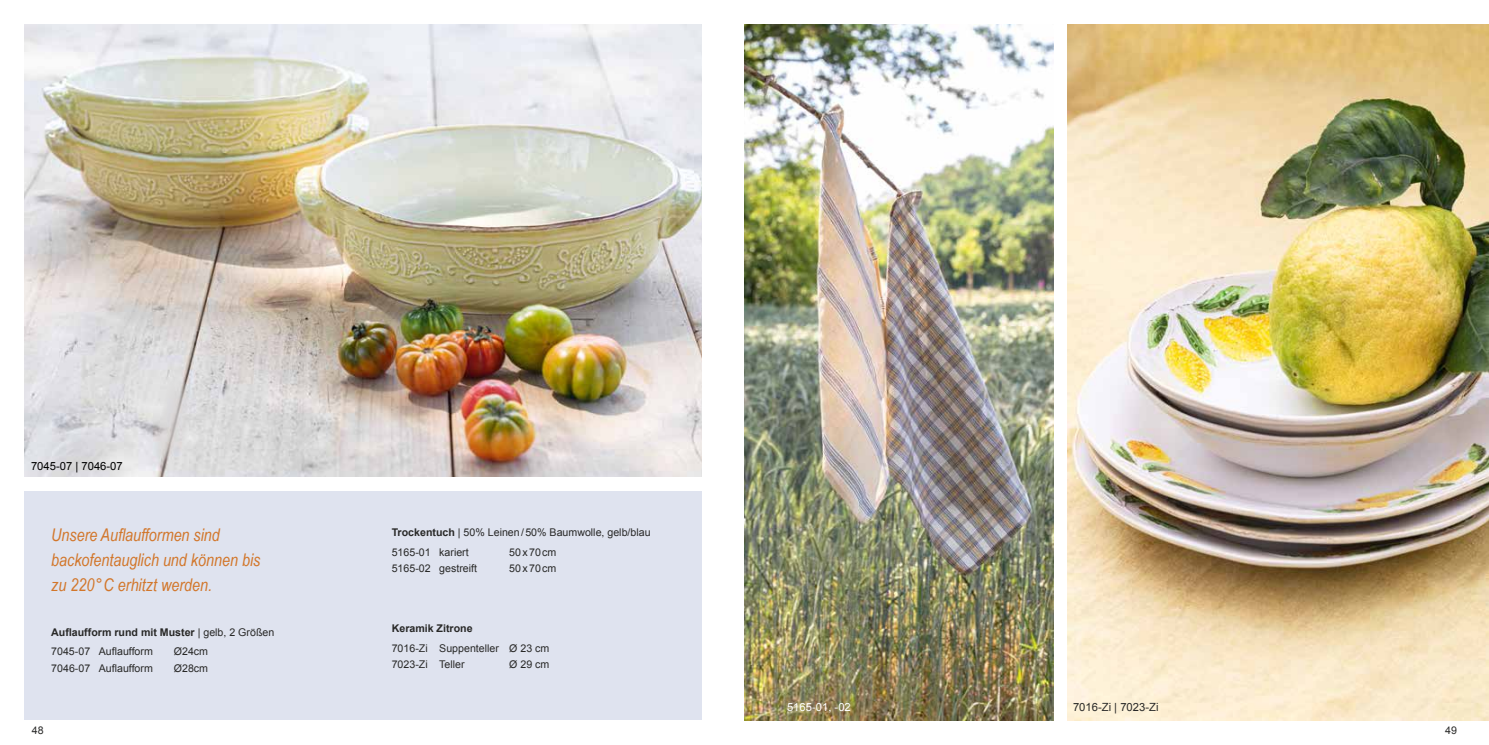
<style>
.page{position:relative;width:1489px;height:745px;background:#fff}
.page>*{position:absolute;margin:0;border:0;box-sizing:border-box;transform-origin:0 0}
.t1{font:italic 17.5px/25px "Arial Narrow";color:#d2762a}
.t2{font:11.25px "Arial";color:#000}
.t3{font:11.25px "Arial";color:#282827}
.t4{font:11.25px "Arial";color:#fff}
.t5{font:10.62px/19.8px "Arial";color:#282827}
.t6{font:10.62px "Arial";letter-spacing:.06em;color:#282827}
.t7{font:700 10.62px "Arial";color:#282827}
.s1{font-weight:700}
</style>
<div class="page">
<img style="left:744px;top:25px;width:309px;height:694px">
<img style="left:25px;top:25px;width:677px;height:450px">
<div style="left:25px;top:491px;width:677px;height:228px;background:#dfe3ef"></div>
<svg style="left:151px;top:378px;width:48px;height:87px;background:#d9d7d8"></svg>
<img style="left:1067px;top:25px;width:421px;height:694px">
<p class="t2" style="left:31px;top:458px;width:93px">7045-07 | 7046-07</p>
<h1 class="t1" style="left:51px;top:522px;width:211px">Unsere Auflaufformen sind backofentauglich und können bis zu 220°C erhitzt werden.</h1>
<p class="t5" style="left:392px;top:522px;width:260px"><span class="s1">Trockentuch</span> | 50% Leinen/50% Baumwolle, gelb/blau<br>5165-01 kariert</p>
<p class="t6" style="left:509px;top:545px;width:49px">50x70cm</p>
<p class="t5" style="left:392px;top:558px;width:87px">5165-02 gestreift</p>
<p class="t6" style="left:509px;top:561px;width:49px">50x70cm</p>
<p class="t5" style="left:51px;top:621px;width:224px"><span class="s1">Auflaufform rund mit Muster</span> | gelb, 2 Größen<br>7045-07 Auflaufform</p>
<p class="t5" style="left:174px;top:641px;width:36px">Ø24cm</p>
<p class="t5" style="left:51px;top:657px;width:103px">7046-07 Auflaufform</p>
<p class="t5" style="left:174px;top:657px;width:36px">Ø28cm</p>
<p class="t7" style="left:392px;top:620px;width:82px">Keramik Zitrone</p>
<p class="t5" style="left:392px;top:639px;width:159px;line-height:16.2px">7016-Zi Suppenteller Ø 23 cm<br>7023-Zi Teller</p>
<p class="t5" style="left:509px;top:654px;width:42px">Ø 29 cm</p>
<p class="t4" style="left:787px;top:698px;width:65px">5165-01, -02</p>
<p class="t3" style="left:1072px;top:698px;width:87px">7016-Zi | 7023-Zi</p>
<p class="t5" style="left:32px;top:720px;width:13px">48</p>
<p class="t5" style="left:1444px;top:720px;width:13px">49</p>
</div>
